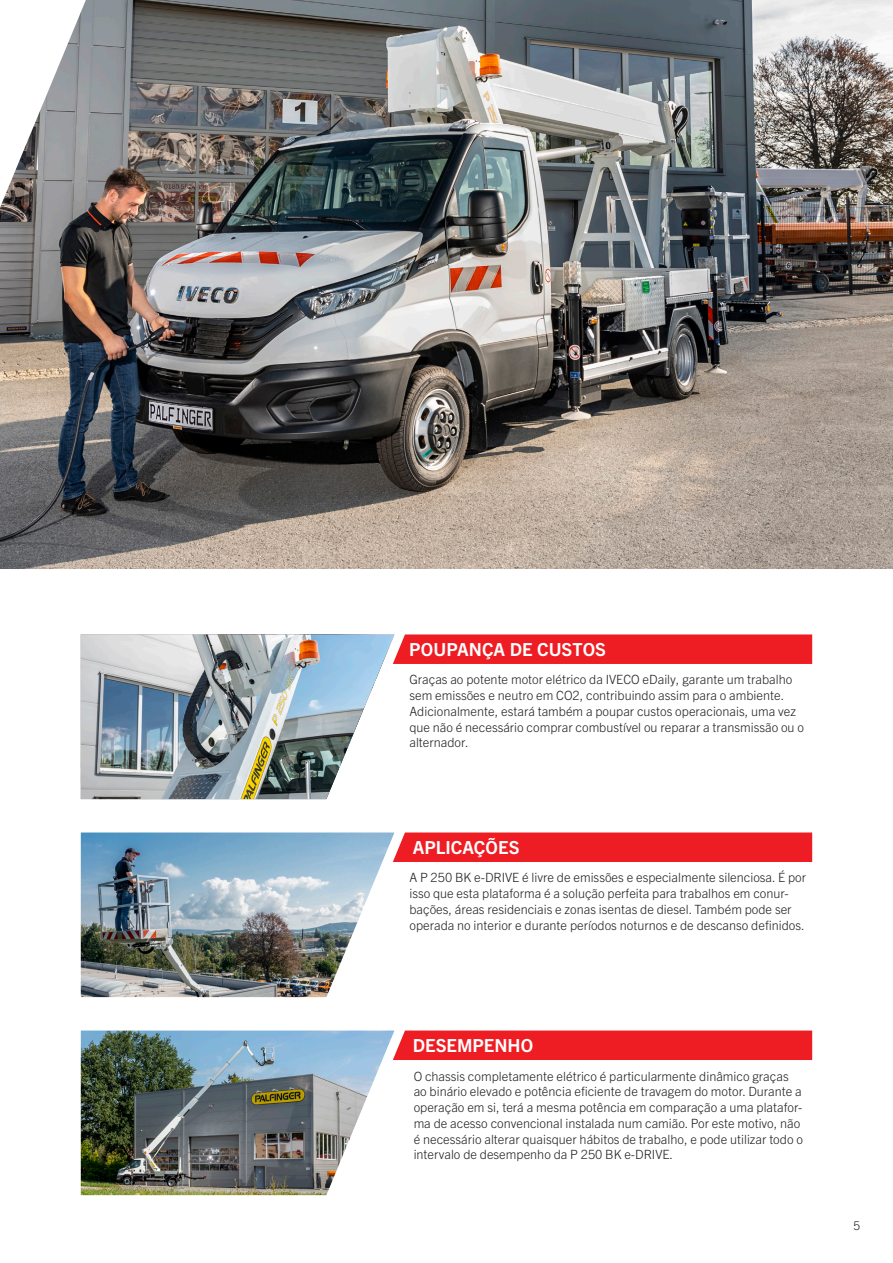
<style>
.page{position:relative;width:893px;height:1263px;background:#fff}
.page>*{position:absolute;margin:0;border:0;box-sizing:border-box;transform-origin:0 0}
.t1{font:700 18px "Trade Gothic Next LT Pro";letter-spacing:.005em;color:#fff}
.t2{font:300 12.75px/15.8px "Trade Gothic Next LT Pro";color:#231f20}
.t3{font:300 12px "Trade Gothic Next LT Pro";color:#231f20}
</style>
<div class="page">
<img style="left:0;top:0;width:893px;height:569px">
<img style="left:81px;top:1030px;width:312px;height:165px">
<div style="left:393px;top:1030px;width:419px;height:30px;background:#ee1d23"></div>
<div style="left:394px;top:832px;width:418px;height:30px;background:#ee1d23"></div>
<img style="left:81px;top:832px;width:313px;height:165px">
<div style="left:394px;top:634px;width:418px;height:30px;background:#ee1d23"></div>
<img style="left:81px;top:634px;width:313px;height:165px">
<h1 class="t1" style="left:409px;top:637px;width:198px">POUPANÇA DE CUSTOS</h1>
<p class="t2" style="left:409px;top:671px;width:396px">Graças ao potente motor elétrico da IVECO eDaily, garante um trabalho sem emissões e neutro em CO2, contribuindo assim para o ambiente.<br>Adicionalmente, estará também a poupar custos operacionais, uma vez que não é necessário comprar combustível ou reparar a transmissão ou o alternador.</p>
<h1 class="t1" style="left:413px;top:835px;width:108px">APLICAÇÕES</h1>
<p class="t2" style="left:409px;top:869px;width:398px">A P 250 BK e-DRIVE é livre de emissões e especialmente silenciosa. É por isso que esta plataforma é a solução perfeita para trabalhos em conur&shy;bações, áreas residenciais e zonas isentas de diesel. Também pode ser operada no interior e durante períodos noturnos e de descanso definidos.</p>
<h1 class="t1" style="left:413px;top:1033px;width:122px">DESEMPENHO</h1>
<p class="t2" style="left:414px;top:1067px;width:391px">O chassis completamente elétrico é particularmente dinâmico graças ao binário elevado e potência eficiente de travagem do motor. Durante a operação em si, terá a mesma potência em comparação a uma platafor&shy;ma de acesso convencional instalada num camião. Por este motivo, não é necessário alterar quaisquer hábitos de trabalho, e pode utilizar todo o intervalo de desempenho da P 250 BK e-DRIVE.</p>
<p class="t3" style="left:853px;top:1217px;width:8px">5</p>
</div>
